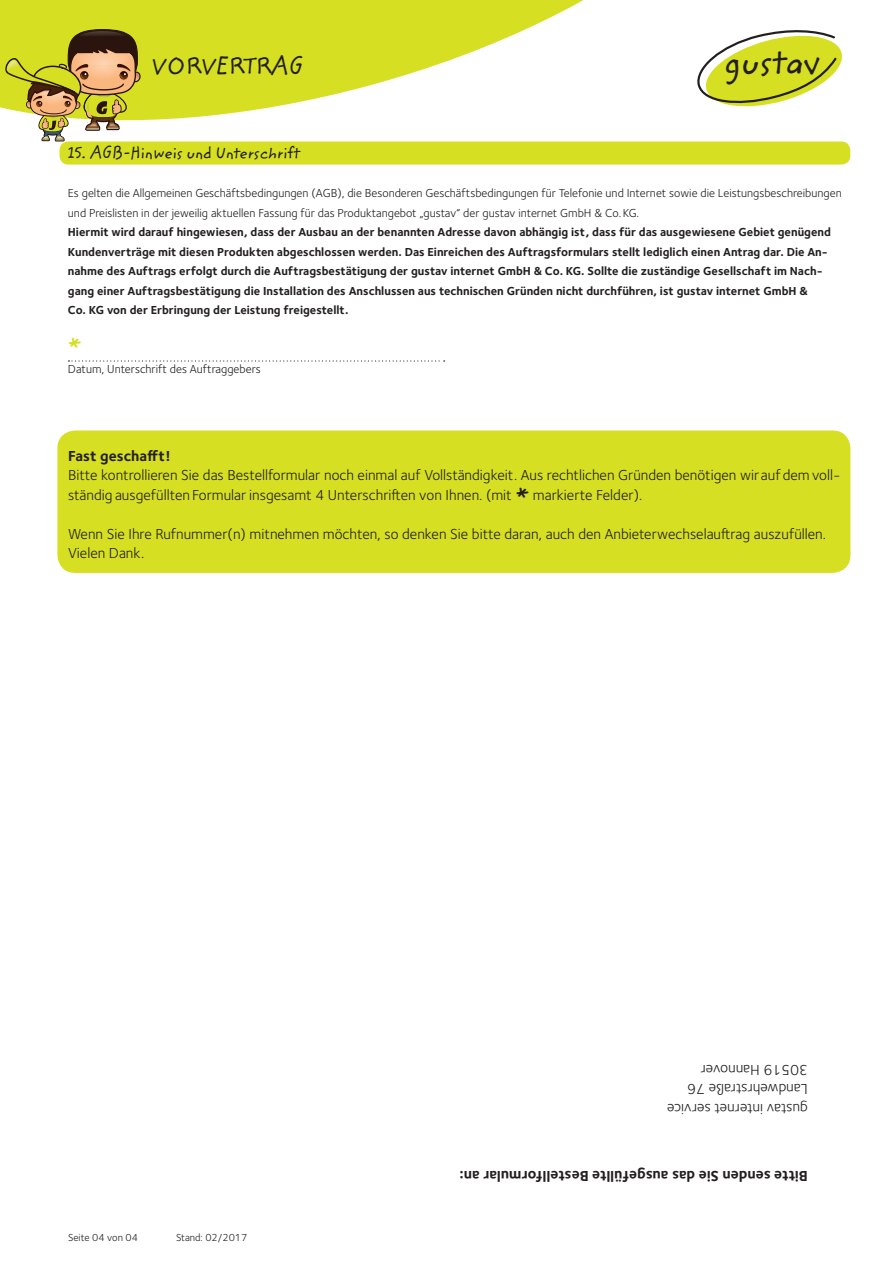
<style>
.page{position:relative;width:893px;height:1263px;background:#fff}
.page>*{position:absolute;margin:0;border:0;box-sizing:border-box;transform-origin:0 0}
.t1{font:35.55px "ITC Zemke Hand CV";color:#231f20}
.t2{font:25.5px "ITC Zemke Hand CV";color:#d6df21}
.t3{font:24px "ITC Zemke Hand CV";letter-spacing:-.035em;color:#231f20}
.t4{font:16.5px "ITC Zemke Hand CV";color:#231f20}
.t5{font:15px/19.5px "Foundry Sterling";color:#231f20}
.t6{font:700 15px "Foundry Sterling";color:#231f20}
.t7{font:700 12px/19.5px "Foundry Sterling";color:#231f20}
.t8{font:12px/19.5px "Foundry Sterling";color:#231f20}
.t9{font:10.5px "Foundry Sterling";color:#231f20}
.s1{font-family:"ITC Zemke Hand CV";font-size:25.5px}
</style>
<div class="page">
<svg style="left:0;top:0;width:584px;height:142px;fill:#d6df21"></svg>
<svg style="left:697px;top:30px;width:145px;height:77px"></svg>
<svg style="left:4px;top:29px;width:137px;height:112px"></svg>
<div style="left:57px;top:430px;width:793px;height:143px;background:#d6df21;border-radius:18px"></div>
<div style="left:59px;top:141px;width:791px;height:24px;background:#d6df21;border-radius:9px"></div>
<svg style="left:69px;top:360px;width:376px;height:2px"></svg>
<h3 class="t3" style="left:152px;top:50px;width:153px">vorvertrag</h3>
<h1 class="t1" style="left:724px;top:36px;width:98px">gustav</h1>
<h3 class="t4" style="left:68px;top:141px;width:233px">15. AGB-Hinweis und Unterschrift</h3>
<p class="t8" style="left:68px;top:184px;width:775px">Es gelten die Allgemeinen Geschäftsbedingungen (AGB), die Besonderen Geschäftsbedingungen für Telefonie und Internet sowie die Leistungsbeschreibungen und Preislisten in der jeweilig aktuellen Fassung für das Produktangebot „gustav“ der gustav internet GmbH &amp; Co.KG.</p>
<p class="t7" style="left:68px;top:223px;width:765px">Hiermit wird darauf hingewiesen, dass der Ausbau an der benannten Adresse davon abhängig ist, dass für das ausgewiesene Gebiet genügend Kundenverträge mit diesen Produkten abgeschlossen werden. Das Einreichen des Auftragsformulars stellt lediglich einen Antrag dar. Die An&shy;nahme des Auftrags erfolgt durch die Auftragsbestätigung der gustav internet GmbH &amp; Co. KG. Sollte die zuständige Gesellschaft im Nach&shy;gang einer Auftragsbestätigung die Installation des Anschlussen aus technischen Gründen nicht durchführen, ist gustav internet GmbH &amp;<br>Co. KG von der Erbringung der Leistung freigestellt.</p>
<h2 class="t2" style="left:68px;top:329px;width:16px">*</h2>
<p class="t8" style="left:68px;top:359px;width:194px">Datum, Unterschrift des Auftraggebers</p>
<p class="t6" style="left:68px;top:447px;width:104px">Fast geschafft!</p>
<p class="t5" style="left:68px;top:465px;width:771px">Bitte kontrollieren Sie das Bestellformular noch einmal auf Vollständigkeit. Aus rechtlichen Gründen benötigen wir auf dem voll&shy;ständig ausgefüllten Formular insgesamt 4 Unterschriften von Ihnen. (mit <span class="s1">*</span> markierte Felder).</p>
<p class="t5" style="left:68px;top:524px;width:759px">Wenn Sie Ihre Rufnummer(n) mitnehmen möchten, so denken Sie bitte daran, auch den Anbieterwechselauftrag auszufüllen.<br>Vielen Dank.</p>
<p class="t5" style="left:808px;top:1118px;width:142px;rotate:-180deg">gustav internet service<br>Landwehrstraße 76<br>30519 Hannover</p>
<p class="t9" style="left:68px;top:1231px;width:71px">Seite 04 von 04</p>
<p class="t9" style="left:176px;top:1231px;width:73px">Stand: 02/2017</p>
<p class="t6" style="left:808px;top:1185px;width:350px;rotate:-180deg">Bitte senden Sie das ausgefüllte Bestellformular an:</p>
</div>
